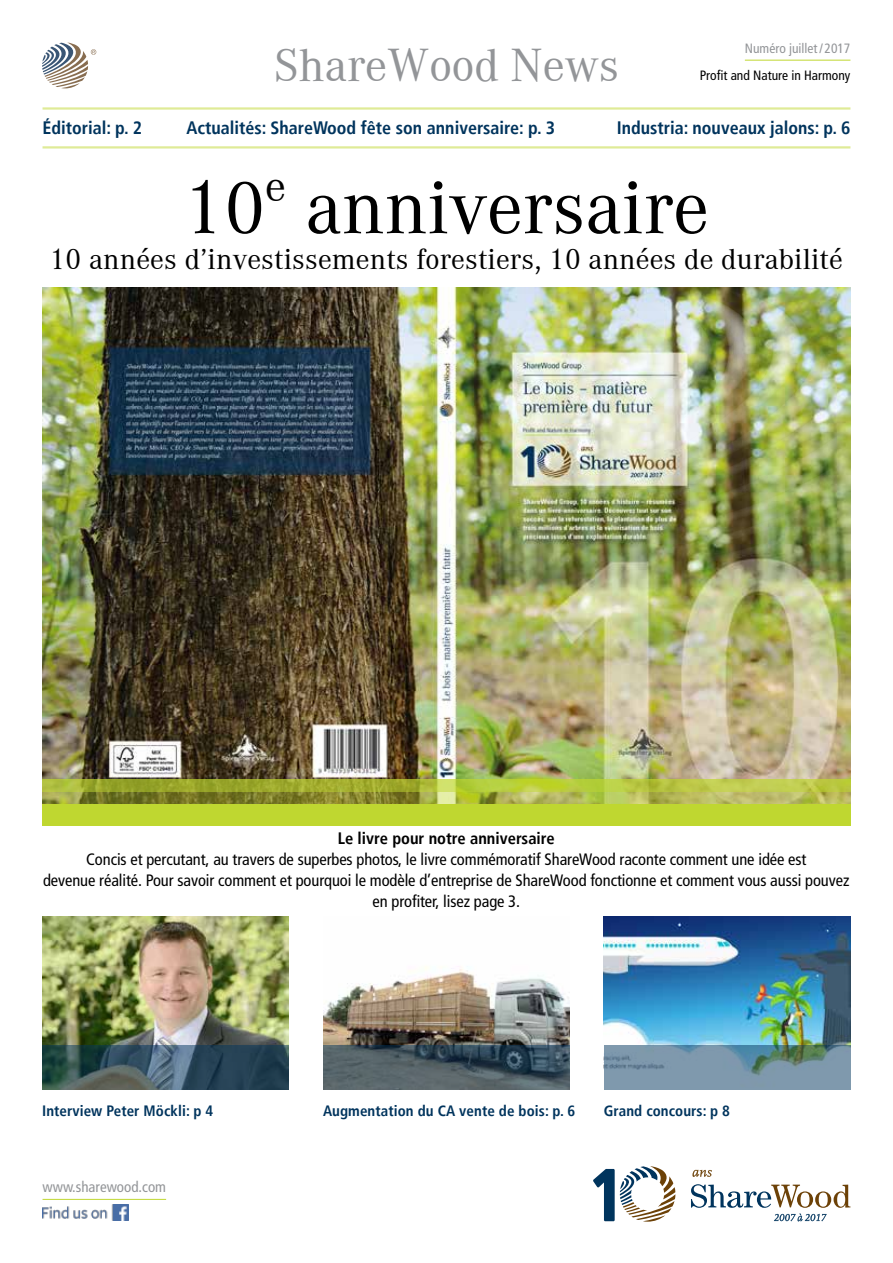
<style>
.page{position:relative;width:893px;height:1263px;background:#fff}
.page>*{position:absolute;margin:0;border:0;box-sizing:border-box;transform-origin:0 0}
.t1{font:78px "Corporate A";color:#000}
.t2{font:48px "Corporate A";color:#939598}
.t3{font:30px "Corporate A";letter-spacing:.005em;color:#000}
.t4{font:700 condensed 18px "Frutiger LT";color:#00345d}
.t5{font:condensed 16.5px/21px "Frutiger LT";letter-spacing:-.005em;color:#000;text-align:center}
.t6{font:700 condensed 16.5px "Frutiger LT";color:#000}
.t7{font:700 condensed 15px "Frutiger LT";letter-spacing:.005em;color:#00345d}
.t8{font:condensed 15px "Frutiger LT";color:#939598}
.t9{font:condensed 13.5px "Frutiger LT";color:#000}
.t10{font:condensed 13.5px "Frutiger LT";color:#939598}
</style>
<div class="page">
<svg style="left:42px;top:43px;width:54px;height:45px"></svg>
<hr style="left:43px;top:1199px;width:123px;height:1px;background:#bfd730">
<img style="left:43px;top:287px;width:807px;height:492px">
<img style="left:323px;top:966px;width:247px;height:79px">
<img style="left:43px;top:916px;width:246px;height:129px">
<img style="left:604px;top:916px;width:246px;height:129px">
<img style="left:570px;top:287px;width:277px;height:277px">
<svg style="left:42px;top:779px;width:808px;height:13px;background:#adbc39"></svg>
<svg style="left:42px;top:792px;width:808px;height:12px;background:#9b9e45"></svg>
<div style="left:42px;top:804px;width:808px;height:22px;background:#bfd730"></div>
<img style="left:43px;top:1204px;width:86px;height:16px">
<svg style="left:43px;top:1045px;width:246px;height:45px;background:#37515c"></svg>
<svg style="left:323px;top:1045px;width:247px;height:45px;background:#485861"></svg>
<svg style="left:604px;top:1045px;width:246px;height:45px;background:#7592a2"></svg>
<hr style="left:43px;top:107px;width:807px;height:3px;background:#bfd730">
<hr style="left:43px;top:146px;width:807px;height:3px;background:#bfd730">
<hr style="left:745px;top:60px;width:105px;height:1px;background:#bfd730">
<svg style="left:593px;top:1166px;width:82px;height:56px"></svg>
<svg style="left:691px;top:1184px;width:159px;height:37px"></svg>
<svg style="left:692px;top:1170px;width:20px;height:7px"></svg>
<p class="t4" style="left:43px;top:117px;width:101px">Éditorial: p. 2</p>
<h2 class="t2" style="left:274px;top:33px;width:347px">ShareWood News</h2>
<p class="t10" style="left:745px;top:40px;width:107px">Numéro juillet/ 2017</p>
<p class="t9" style="left:700px;top:67px;width:152px">Profit and Nature in Harmony</p>
<p class="t4" style="left:187px;top:117px;width:370px">Actualités: ShareWood fête son anniversaire: p. 3</p>
<p class="t4" style="left:617px;top:117px;width:235px">Industria: nouveaux jalons: p. 6</p>
<h1 class="t1" style="left:184px;top:155px;width:527px">10<sup>e</sup> anniversaire</h1>
<h3 class="t3" style="left:50px;top:239px;width:794px">10 années d’investissements forestiers, 10 années de durabilité</h3>
<p class="t6" style="left:338px;top:829px;width:219px">Le livre pour notre anniversaire</p>
<p class="t5" style="left:43px;top:849px;width:808px">Concis et percutant, au travers de superbes photos, le livre commémoratif ShareWood raconte comment une idée est<br>devenue réalité. Pour savoir comment et pourquoi le modèle d’entreprise de ShareWood fonctionne et comment vous aussi pouvez en profiter, lisez page 3.</p>
<p class="t7" style="left:42px;top:1102px;width:173px">Interview Peter Möckli: p 4</p>
<p class="t7" style="left:323px;top:1102px;width:254px">Augmentation du CA vente de bois: p. 6</p>
<p class="t7" style="left:604px;top:1102px;width:128px">Grand concours: p 8</p>
<p class="t8" style="left:43px;top:1178px;width:125px">www.sharewood.com</p>
</div>
